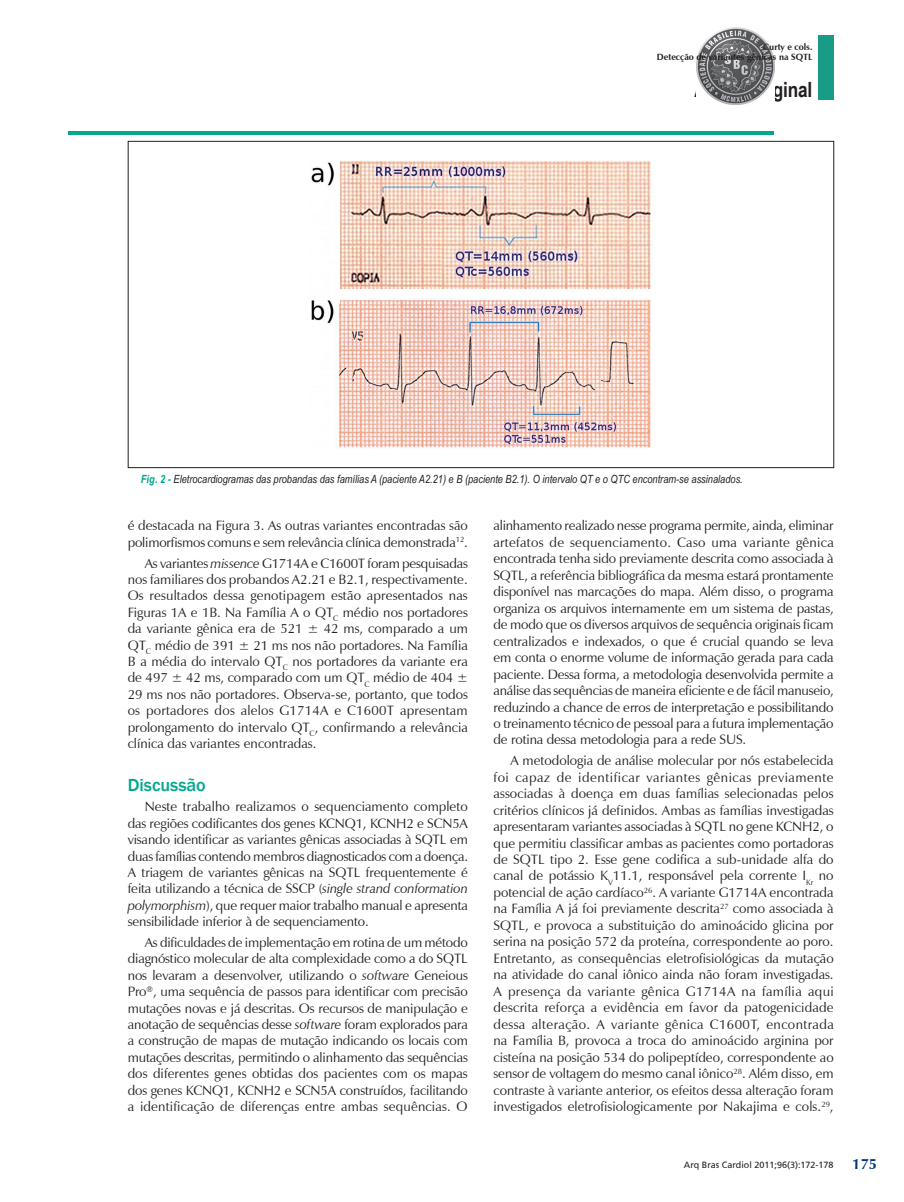
<style>
.page{position:relative;width:904px;height:1202px;background:#fff}
.page>*{position:absolute;margin:0;border:0;box-sizing:border-box;transform-origin:0 0}
.t1{font:500 18px "Franklin Gothic";color:#00a78e}
.t2{font:700 15px "Zapf Humanist 601 BT";color:#013775}
.t3{font:13.5px/16.5px "Zapf Humanist 601 BT";color:#231f20;text-align:justify}
.t4{font:italic 11.25px "Arial Narrow";color:#231f20}
.t5{font:700 9px/10.8px "Zapf Humanist 601 BT";color:#231f20;text-align:right}
.t6{font:9px "Frutiger";color:#231f20}
.s1{font-weight:700;color:#00a78e}
.s2{font-style:italic}
</style>
<div class="page">
<div style="left:818px;top:35px;width:16px;height:64px;background:#189c88"></div>
<img style="left:697px;top:28px;width:77px;height:77px">
<hr style="left:68px;top:131px;width:706px;height:3px;background:#00a78e">
<img style="left:311px;top:161px;width:340px;height:287px">
<p class="t5" style="left:657px;top:41px;width:157px">Curty e cols.<br>Detecção de variantes gênicas na SQTL</p>
<p class="t4" style="left:141px;top:471px;width:603px"><span class="s1">Fig. 2 -</span> Eletrocardiogramas das probandas das famílias A (paciente A2.21) e B (paciente B2.1). O intervalo QT e o QTC encontram-se assinalados.</p>
<p class="t3" style="left:128px;top:517px;width:342px">é destacada na Figura 3. As outras variantes encontradas são polimorfismos comuns e sem relevância clínica demonstrada<sup>12</sup>.</p>
<p class="t3" style="left:128px;top:554px;width:342px;text-indent:17px">As variantes <span class="s2">missence</span> G1714A e C1600T foram pesquisadas nos familiares dos probandos A2.21 e B2.1, respectivamente.<br>Os resultados dessa genotipagem estão apresentados nas Figuras 1A e 1B. Na Família A o QT<sub>C</sub> médio nos portadores da variante gênica era de 521 ± 42 ms, comparado a um QT<sub>C</sub> médio de 391 ± 21 ms nos não portadores. Na Família B a média do intervalo QT<sub>C</sub> nos portadores da variante era de 497 ± 42 ms, comparado com um QT<sub>C</sub> médio de 404 ± 29 ms nos não portadores. Observa-se, portanto, que todos os portadores dos alelos G1714A e C1600T apresentam prolongamento do intervalo QT<sub>C</sub>, confirmando a relevância clínica das variantes encontradas.</p>
<h1 class="t1" style="left:128px;top:773px;width:80px">Discussão</h1>
<p class="t3" style="left:128px;top:798px;width:342px;text-indent:17px">Neste trabalho realizamos o sequenciamento completo das regiões codificantes dos genes KCNQ1, KCNH2 e SCN5A visando identificar as variantes gênicas associadas à SQTL em duas famílias contendo membros diagnosticados com a doença.<br>A triagem de variantes gênicas na SQTL frequentemente é feita utilizando a técnica de SSCP (<span class="s2">single strand conformation polymorphism</span>), que requer maior trabalho manual e apresenta sensibilidade inferior à de sequenciamento.</p>
<p class="t3" style="left:128px;top:934px;width:342px;text-indent:17px">As dificuldades de implementação em rotina de um método diagnóstico molecular de alta complexidade como a do SQTL nos levaram a desenvolver, utilizando o <span class="s2">software</span> Geneious Pro<sup>®</sup>, uma sequência de passos para identificar com precisão mutações novas e já descritas. Os recursos de manipulação e anotação de sequências desse <span class="s2">software</span> foram explorados para a construção de mapas de mutação indicando os locais com mutações descritas, permitindo o alinhamento das sequências dos diferentes genes obtidas dos pacientes com os mapas dos genes KCNQ1, KCNH2 e SCN5A construídos, facilitando a identificação de diferenças entre ambas sequências. O</p>
<p class="t3" style="left:493px;top:517px;width:342px">alinhamento realizado nesse programa permite, ainda, eliminar artefatos de sequenciamento. Caso uma variante gênica encontrada tenha sido previamente descrita como associada à SQTL, a referência bibliográfica da mesma estará prontamente disponível nas marcações do mapa. Além disso, o programa organiza os arquivos internamente em um sistema de pastas, de modo que os diversos arquivos de sequência originais ficam centralizados e indexados, o que é crucial quando se leva em conta o enorme volume de informação gerada para cada paciente. Dessa forma, a metodologia desenvolvida permite a análise das sequências de maneira eficiente e de fácil manuseio, reduzindo a chance de erros de interpretação e possibilitando o treinamento técnico de pessoal para a futura implementação de rotina dessa metodologia para a rede SUS.</p>
<p class="t3" style="left:493px;top:752px;width:342px;text-indent:17px">A metodologia de análise molecular por nós estabelecida foi capaz de identificar variantes gênicas previamente associadas à doença em duas famílias selecionadas pelos critérios clínicos já definidos. Ambas as famílias investigadas apresentaram variantes associadas à SQTL no gene KCNH2, o que permitiu classificar ambas as pacientes como portadoras de SQTL tipo 2. Esse gene codifica a sub-unidade alfa do canal de potássio K<sub>V</sub>11.1, responsável pela corrente I<sub>Kr</sub> no potencial de ação cardíaco<sup>26</sup>. A variante G1714A encontrada na Família A já foi previamente descrita<sup>27</sup> como associada à SQTL, e provoca a substituição do aminoácido glicina por serina na posição 572 da proteína, correspondente ao poro.<br>Entretanto, as consequências eletrofisiológicas da mutação na atividade do canal iônico ainda não foram investigadas.<br>A presença da variante gênica G1714A na família aqui descrita reforça a evidência em favor da patogenicidade dessa alteração. A variante gênica C1600T, encontrada na Família B, provoca a troca do aminoácido arginina por cisteína na posição 534 do polipeptídeo, correspondente ao sensor de voltagem do mesmo canal iônico<sup>28</sup>. Além disso, em contraste à variante anterior, os efeitos dessa alteração foram investigados eletrofisiologicamente por Nakajima e cols.<sup>29</sup>,</p>
<p class="t6" style="left:684px;top:1159px;width:151px">Arq Bras Cardiol 2011;96(3):172-178</p>
<p class="t2" style="left:852px;top:1154px;width:26px">175</p>
</div>
